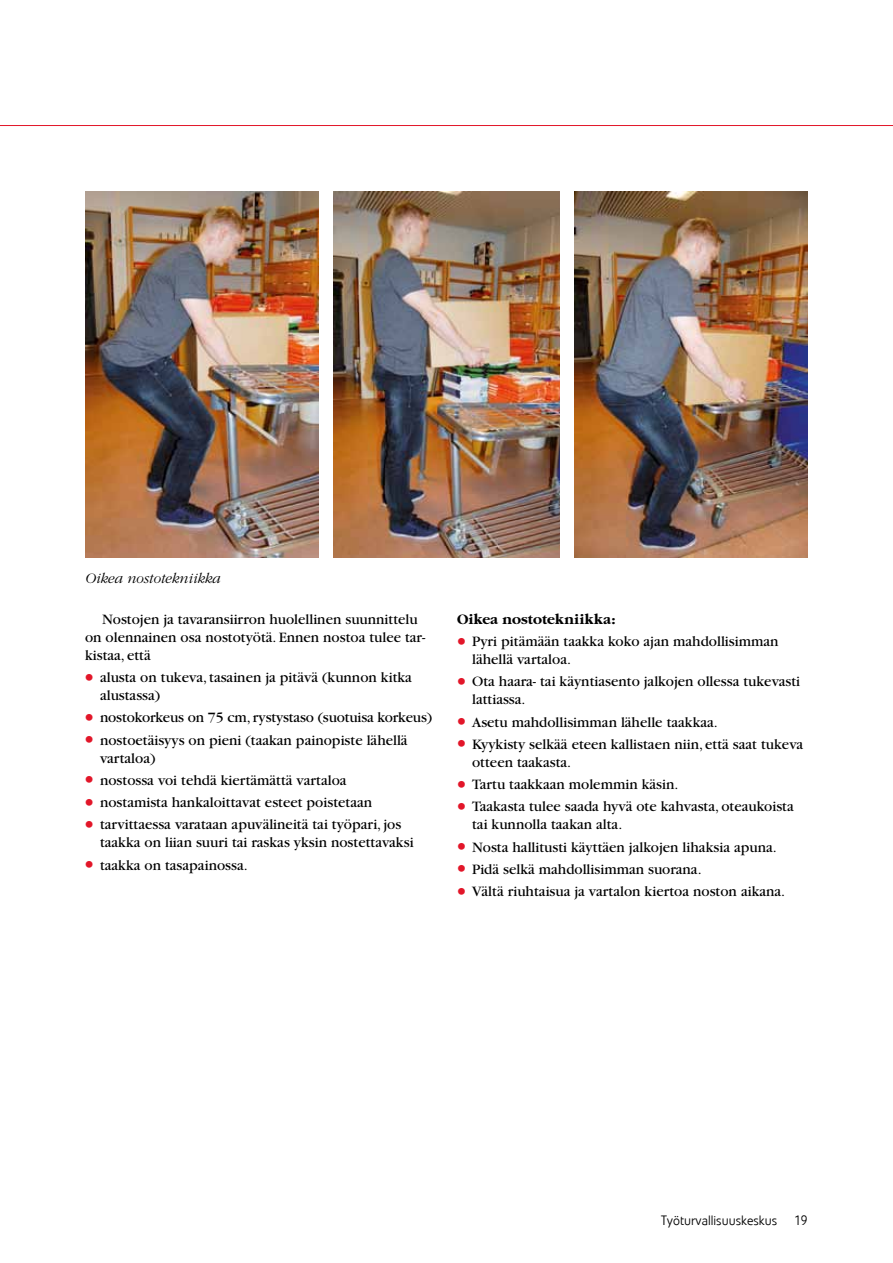
<style>
.page{position:relative;width:893px;height:1263px;background:#fff}
.page>*{position:absolute;margin:0;border:0;box-sizing:border-box;transform-origin:0 0}
.t1{font:15px/18px "Garamond";color:#000}
.t2{font:700 15px "Garamond";letter-spacing:.005em;color:#000}
.t3{font:italic 300 15px "Garamond";color:#000}
.t4{font:300 13.5px "Veto Com";color:#000}
.s1{font-family:"Futura";font-weight:700;font-stretch:condensed;font-size:18px;color:#e21629}
</style>
<div class="page">
<img style="left:574px;top:191px;width:234px;height:366px">
<img style="left:333px;top:191px;width:227px;height:366px">
<img style="left:85px;top:191px;width:234px;height:366px">
<hr style="left:0;top:125px;width:893px;height:1px;background:#e21629">
<p class="t3" style="left:85px;top:571px;width:137px">Oikea nostotekniikka</p>
<p class="t1" style="left:85px;top:610px;width:342px;text-indent:17px">Nostojen ja tavaransiirron huolellinen suunnittelu on olennainen osa nostotyötä. Ennen nostoa tulee tar&shy;kistaa, että</p>
<p class="t1" style="left:100px;top:669px;width:313px;text-indent:-14px"><span class="s1">•</span> alusta on tukeva, tasainen ja pitävä (kunnon kitka alustassa)</p>
<p class="t1" style="left:86px;top:709px;width:348px"><span class="s1">•</span> nostokorkeus on 75 cm, rystystaso (suotuisa korkeus)</p>
<p class="t1" style="left:100px;top:731px;width:309px;text-indent:-14px"><span class="s1">•</span> nostoetäisyys on pieni (taakan painopiste lähellä vartaloa)</p>
<p class="t1" style="left:86px;top:771px;width:263px"><span class="s1">•</span> nostossa voi tehdä kiertämättä vartaloa</p>
<p class="t1" style="left:86px;top:794px;width:288px"><span class="s1">•</span> nostamista hankaloittavat esteet poistetaan</p>
<p class="t1" style="left:100px;top:816px;width:315px;text-indent:-14px"><span class="s1">•</span> tarvittaessa varataan apuvälineitä tai työpari, jos taakka on liian suuri tai raskas yksin nostettavaksi</p>
<p class="t1" style="left:86px;top:856px;width:164px"><span class="s1">•</span> taakka on tasapainossa.</p>
<p class="t2" style="left:457px;top:611px;width:160px">Oikea nostotekniikka:</p>
<p class="t1" style="left:472px;top:633px;width:308px;text-indent:-14px"><span class="s1">•</span> Pyri pitämään taakka koko ajan mahdollisimman lähellä vartaloa.</p>
<p class="t1" style="left:472px;top:673px;width:330px;text-indent:-14px"><span class="s1">•</span> Ota haara- tai käyntiasento jalkojen ollessa tukevasti lattiassa.</p>
<p class="t1" style="left:458px;top:713px;width:262px"><span class="s1">•</span> Asetu mahdollisimman lähelle taakkaa.</p>
<p class="t1" style="left:472px;top:735px;width:333px;text-indent:-14px"><span class="s1">•</span> Kyykisty selkää eteen kallistaen niin, että saat tukeva otteen taakasta.</p>
<p class="t1" style="left:458px;top:776px;width:222px"><span class="s1">•</span> Tartu taakkaan molemmin käsin.</p>
<p class="t1" style="left:472px;top:798px;width:323px;text-indent:-14px"><span class="s1">•</span> Taakasta tulee saada hyvä ote kahvasta, oteaukoista tai kunnolla taakan alta.</p>
<p class="t1" style="left:458px;top:838px;width:321px"><span class="s1">•</span> Nosta hallitusti käyttäen jalkojen lihaksia apuna.</p>
<p class="t1" style="left:458px;top:860px;width:245px"><span class="s1">•</span> Pidä selkä mahdollisimman suorana.</p>
<p class="t1" style="left:458px;top:883px;width:329px"><span class="s1">•</span> Vältä riuhtaisua ja vartalon kiertoa noston aikana.</p>
<p class="t4" style="left:661px;top:1213px;width:118px">Työturvallisuuskeskus</p>
<p class="t4" style="left:794px;top:1213px;width:15px">19</p>
</div>
